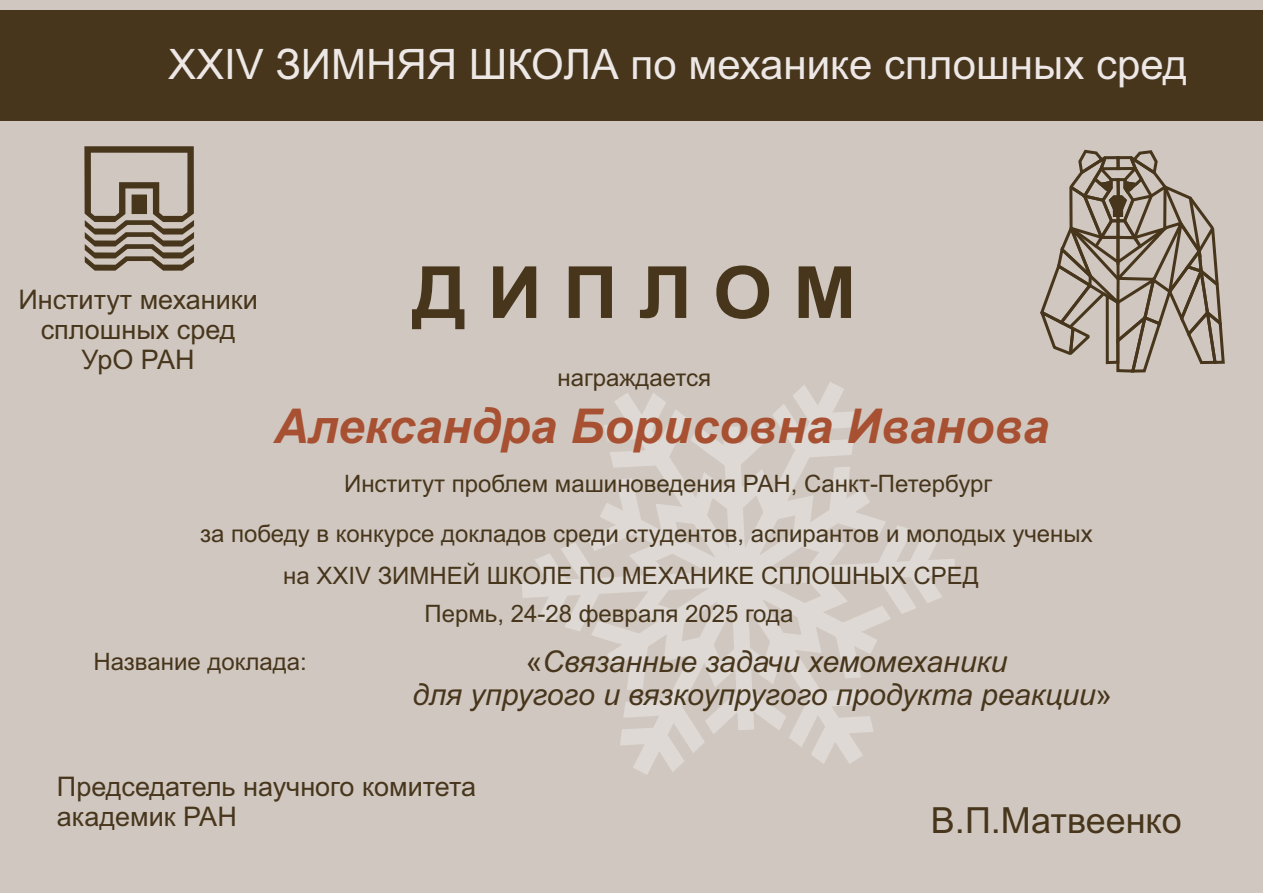
<style>
.page{position:relative;width:1263px;height:893px;background:#d0c8c0}
.page>*{position:absolute;margin:0;border:0;box-sizing:border-box;transform-origin:0 0}
.t1{font:700 72px "Arial";color:#47361c;scale:1.05 1}
.t2{font:italic 700 48px "Arial";color:#a85032}
.t3{font:42px "Arial";color:#ede8e6}
.t4{font:36px "Arial";color:#47361c}
.t5{font:italic 30px/33.5px "Arial";color:#47361c;text-align:center}
.t6{font:27px/30.2px "Arial";color:#47361c;text-align:center}
.t7{font:24px "Arial";color:#47361c}
.s1{font-style:normal}
</style>
<div class="page">
<svg style="left:84px;top:146px;width:110px;height:125px"></svg>
<div style="left:132px;top:195px;width:15px;height:19px;background:#47361c"></div>
<div style="left:0;top:10px;width:1263px;height:111px;background:#47361c"></div>
<svg style="left:522px;top:382px;width:433px;height:393px"></svg>
<svg style="left:846px;top:489px;width:24px;height:24px"></svg>
<svg style="left:607px;top:643px;width:24px;height:25px"></svg>
<svg style="left:1040px;top:149px;width:185px;height:224px"></svg>
<h3 class="t3" style="left:168px;top:49px;width:1021px">XXIV ЗИМНЯЯ ШКОЛА по механике сплошных сред</h3>
<p class="t6" style="left:18px;top:287px;width:241px">Институт механики сплошных сред<br>УрО РАН</p>
<h1 class="t1" style="left:412px;top:266px;width:425px">Д И П Л О М</h1>
<p class="t7" style="left:557px;top:368px;width:155px">награждается</p>
<h2 class="t2" style="left:274px;top:408px;width:777px">Александра Борисовна Иванова</h2>
<p class="t7" style="left:344px;top:475px;width:650px">Институт проблем машиноведения РАН, Санкт-Петербург</p>
<p class="t7" style="left:200px;top:524px;width:894px">за победу в конкурсе докладов среди студентов, аспирантов и молодых ученых</p>
<p class="t7" style="left:283px;top:567px;width:697px">на XXIV ЗИМНЕЙ ШКОЛЕ ПО МЕХАНИКЕ СПЛОШНЫХ СРЕД</p>
<p class="t7" style="left:94px;top:652px;width:215px">Название доклада:</p>
<p class="t7" style="left:424px;top:604px;width:371px">Пермь, 24-28 февраля 2025 года</p>
<p class="t5" style="left:412px;top:647px;width:701px"><span class="s1">«</span>Связанные задачи хемомеханики<br>для упругого и вязкоупругого продукта реакции<span class="s1">»</span></p>
<p class="t6" style="left:57px;top:774px;width:421px;text-align:left">Председатель научного комитета академик РАН</p>
<h3 class="t4" style="left:931px;top:806px;width:252px">В.П.Матвеенко</h3>
</div>
